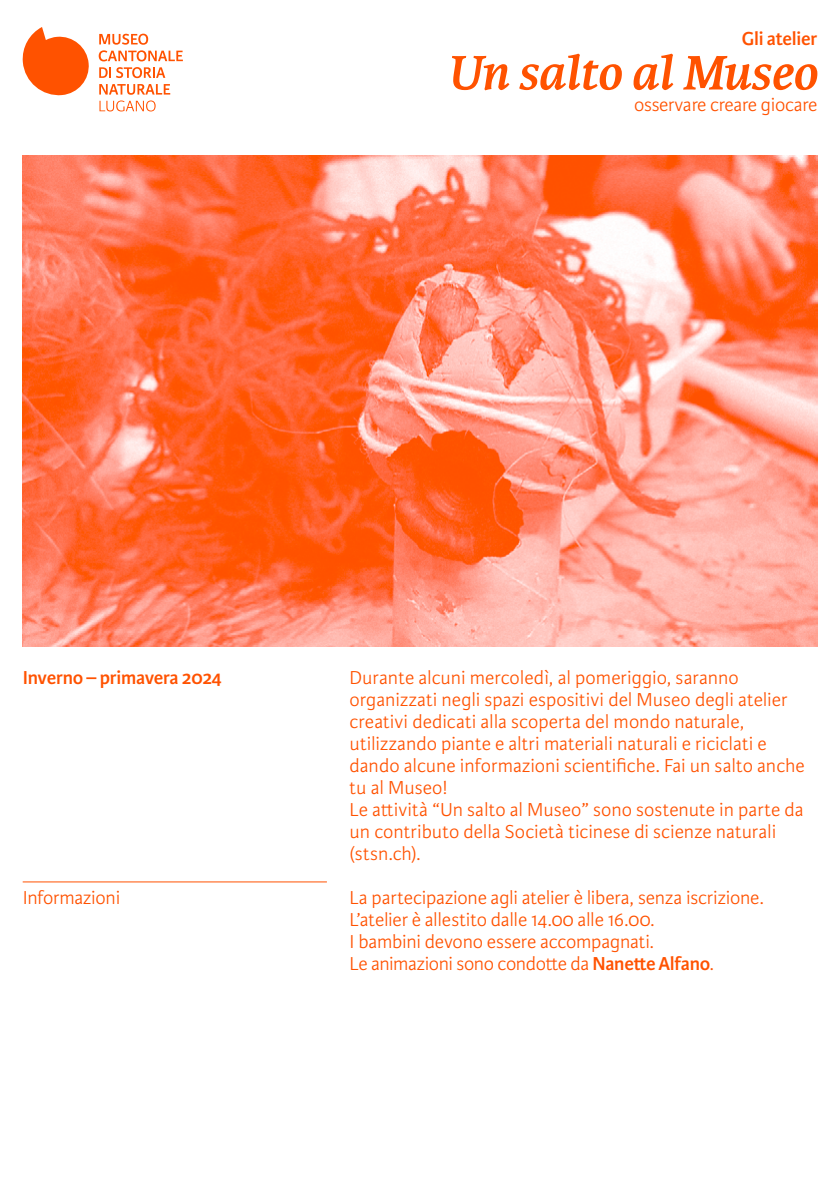
<style>
.page{position:relative;width:840px;height:1191px;background:#fff}
.page>*{position:absolute;margin:0;border:0;box-sizing:border-box;transform-origin:0 0}
.t1{font:italic 700 51.6px "Karmina";letter-spacing:-.01em;color:#ff5200}
.t2{font:300 20px/22px "Karmina Sans";color:#ff5200}
.t3{font:600 20px "Karmina Sans";letter-spacing:-.01em;color:#ff5200}
.s1{font-weight:600}
</style>
<div class="page">
<svg style="left:22px;top:27px;width:67px;height:69px"></svg>
<svg style="left:99px;top:34px;width:84px;height:27px"></svg>
<svg style="left:99px;top:67px;width:66px;height:11px"></svg>
<svg style="left:99px;top:84px;width:71px;height:27px"></svg>
<hr style="left:23px;top:881px;width:304px;height:1px;background:#ff5200">
<img style="left:23px;top:156px;width:793px;height:490px">
<p class="t3" style="left:741px;top:28px;width:77px">Gli atelier</p>
<h1 class="t1" style="left:446px;top:43px;width:372px">Un salto al Museo</h1>
<p class="t2" style="left:633px;top:94px;width:185px">osservare creare giocare</p>
<p class="t3" style="left:23px;top:666px;width:200px">Inverno – primavera 2024</p>
<p class="t2" style="left:23px;top:887px;width:99px">Informazioni</p>
<p class="t2" style="left:349px;top:666px;width:456px">Durante alcuni mercoledì, al pomeriggio, saranno organizzati negli spazi espositivi del Museo degli atelier creativi dedicati alla scoperta del mondo naturale, utilizzando piante e altri materiali naturali e riciclati e dando alcune informazioni scientifiche. Fai un salto anche tu al Museo!<br>Le attività “Un salto al Museo” sono sostenute in parte da un contributo della Società ticinese di scienze naturali (stsn.ch).</p>
<p class="t2" style="left:349px;top:886px;width:415px">La partecipazione agli atelier è libera, senza iscrizione.<br>L’atelier è allestito dalle 14.00 alle 16.00.<br>I bambini devono essere accompagnati.<br>Le animazioni sono condotte da <span class="s1">Nanette Alfano</span>.</p>
</div>
